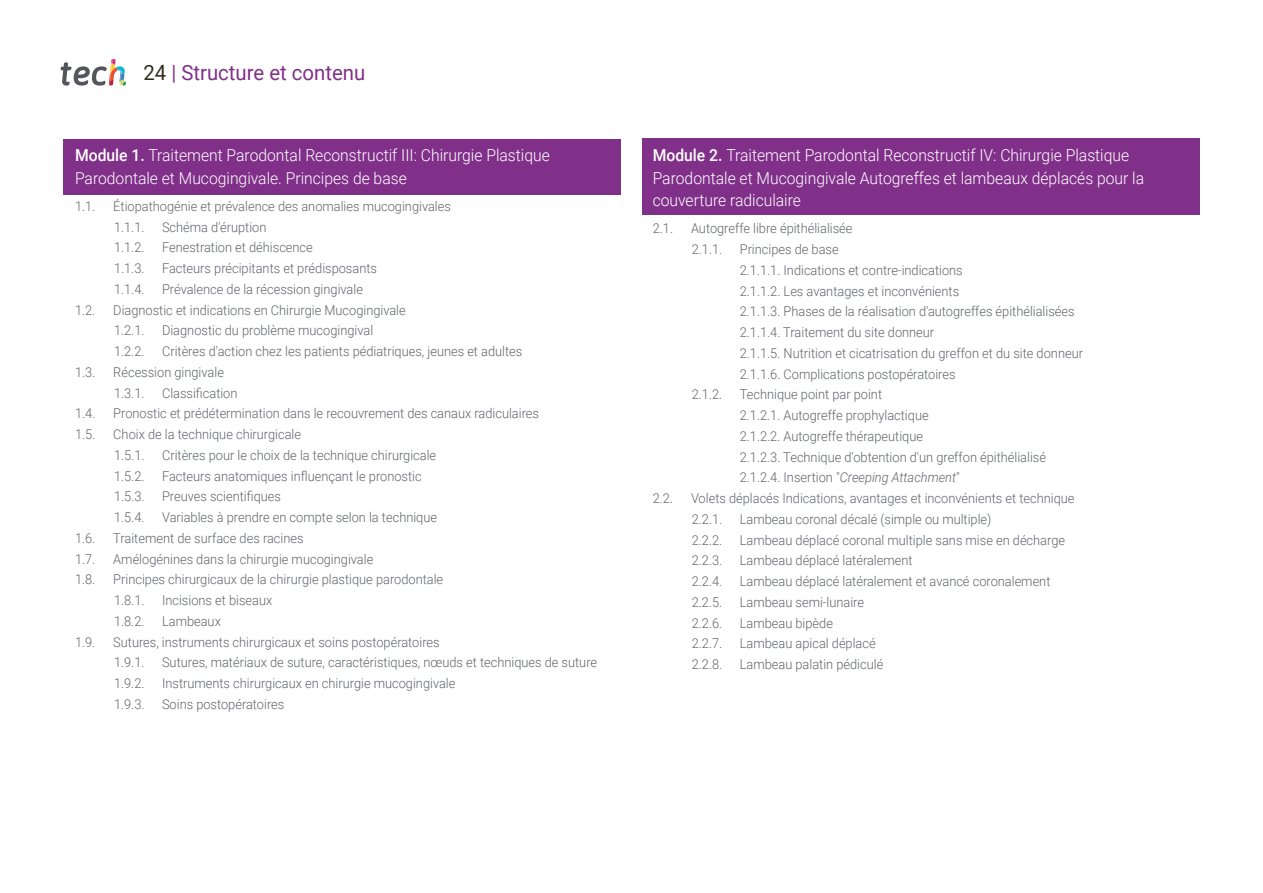
<style>
.page{position:relative;width:1263px;height:893px;background:#fff}
.page>*{position:absolute;margin:0;border:0;box-sizing:border-box;transform-origin:0 0}
.t1{font:21px "Roboto";color:#813089}
.t2{font:300 16.5px/22.5px "Roboto";color:#fff;scale:.95 1}
.t3{font:300 16.35px "Roboto";color:#fff;scale:.96 1}
.t4{font:300 13.5px/20.7px "Roboto";color:#61646a;scale:.95 1}
.t5{font:300 13.35px "Roboto";color:#61646a;scale:.96 1}
.s1{color:#312e20}
.s2{font-weight:500}
.s3{font-style:italic}
</style>
<div class="page">
<div style="left:64px;top:139px;width:557px;height:55px;background:#813089"></div>
<div style="left:642px;top:138px;width:557px;height:77px;background:#813089"></div>
<svg style="left:61px;top:59px;width:65px;height:27px"></svg>
<h1 class="t1" style="left:144px;top:57px;width:223px"><span class="s1">24</span> | Structure et contenu</h1>
<p class="t2" style="left:75px;top:144px;width:501px"><span class="s2">Module 1.</span> Traitement Parodontal Reconstructif III: Chirurgie Plastique</p>
<p class="t3" style="left:75px;top:166px;width:347px">Parodontale et Mucogingivale. Principes de base</p>
<p class="t5" style="left:75px;top:197px;width:23px">1.1.</p>
<p class="t5" style="left:113px;top:197px;width:353px">Étiopathogénie et prévalence des anomalies mucogingivales</p>
<p class="t4" style="left:114px;top:216px;width:34px">1.1.1.</p>
<p class="t4" style="left:162px;top:216px;width:111px">Schéma d'éruption</p>
<p class="t4" style="left:114px;top:237px;width:34px">1.1.2.</p>
<p class="t4" style="left:162px;top:237px;width:160px">Fenestration et déhiscence</p>
<p class="t4" style="left:114px;top:257px;width:34px">1.1.3.</p>
<p class="t4" style="left:162px;top:257px;width:228px">Facteurs précipitants et prédisposants</p>
<p class="t4" style="left:114px;top:278px;width:34px">1.1.4.</p>
<p class="t4" style="left:162px;top:278px;width:213px">Prévalence de la récession gingivale</p>
<p class="t4" style="left:75px;top:299px;width:23px">1.2.</p>
<p class="t4" style="left:113px;top:299px;width:309px">Diagnostic et indications en Chirurgie Mucogingivale<br>1.2.1.</p>
<p class="t4" style="left:162px;top:320px;width:224px">Diagnostic du problème mucogingival</p>
<p class="t4" style="left:114px;top:340px;width:34px">1.2.2.</p>
<p class="t4" style="left:162px;top:340px;width:381px">Critères d'action chez les patients pédiatriques, jeunes et adultes</p>
<p class="t4" style="left:75px;top:361px;width:23px">1.3.</p>
<p class="t4" style="left:113px;top:361px;width:118px">Récession gingivale<br>1.3.1.</p>
<p class="t4" style="left:162px;top:382px;width:81px">Classification</p>
<p class="t4" style="left:75px;top:403px;width:23px">1.4.</p>
<p class="t4" style="left:113px;top:403px;width:450px">Pronostic et prédétermination dans le recouvrement des canaux radiculaires</p>
<p class="t4" style="left:75px;top:423px;width:23px">1.5.</p>
<p class="t4" style="left:113px;top:423px;width:199px">Choix de la technique chirurgicale<br>1.5.1.</p>
<p class="t4" style="left:162px;top:444px;width:290px">Critères pour le choix de la technique chirurgicale</p>
<p class="t4" style="left:114px;top:465px;width:34px">1.5.2.</p>
<p class="t4" style="left:162px;top:465px;width:275px">Facteurs anatomiques influençant le pronostic</p>
<p class="t4" style="left:114px;top:486px;width:34px">1.5.3.</p>
<p class="t4" style="left:162px;top:486px;width:127px">Preuves scientifiques</p>
<p class="t4" style="left:114px;top:506px;width:34px">1.5.4.</p>
<p class="t4" style="left:162px;top:506px;width:291px">Variables à prendre en compte selon la technique</p>
<p class="t4" style="left:75px;top:527px;width:23px">1.6.</p>
<p class="t4" style="left:113px;top:527px;width:202px">Traitement de surface des racines</p>
<p class="t4" style="left:75px;top:548px;width:23px">1.7.</p>
<p class="t4" style="left:113px;top:548px;width:275px">Amélogénines dans la chirurgie mucogingivale</p>
<p class="t4" style="left:75px;top:569px;width:23px">1.8.</p>
<p class="t4" style="left:113px;top:569px;width:349px">Principes chirurgicaux de la chirurgie plastique parodontale<br>1.8.1.</p>
<p class="t4" style="left:162px;top:589px;width:118px">Incisions et biseaux</p>
<p class="t4" style="left:114px;top:610px;width:34px">1.8.2.</p>
<p class="t4" style="left:162px;top:610px;width:63px">Lambeaux</p>
<p class="t4" style="left:75px;top:631px;width:23px">1.9.</p>
<p class="t4" style="left:113px;top:631px;width:345px">Sutures, instruments chirurgicaux et soins postopératoires<br>1.9.1.</p>
<p class="t4" style="left:162px;top:652px;width:459px">Sutures, matériaux de suture, caractéristiques, nœuds et techniques de suture</p>
<p class="t4" style="left:114px;top:672px;width:34px">1.9.2.</p>
<p class="t4" style="left:162px;top:672px;width:310px">Instruments chirurgicaux en chirurgie mucogingivale</p>
<p class="t4" style="left:114px;top:693px;width:34px">1.9.3.</p>
<p class="t4" style="left:162px;top:693px;width:130px">Soins postopératoires</p>
<p class="t2" style="left:653px;top:143px;width:519px"><span class="s2">Module 2.</span> Traitement Parodontal Reconstructif IV: Chirurgie Plastique<br>Parodontale et Mucogingivale Autogreffes et lambeaux déplacés pour la couverture radiculaire</p>
<p class="t4" style="left:653px;top:218px;width:23px">2.1.</p>
<p class="t4" style="left:691px;top:218px;width:172px">Autogreffe libre épithélialisée<br>2.1.1.</p>
<p class="t4" style="left:740px;top:238px;width:363px">Principes de base<br>2.1.1.1. Indications et contre-indications<br>2.1.1.2. Les avantages et inconvénients<br>2.1.1.3. Phases de la réalisation d'autogreffes épithélialisées 2.1.1.4. Traitement du site donneur<br>2.1.1.5. Nutrition et cicatrisation du greffon et du site donneur 2.1.1.6. Complications postopératoires</p>
<p class="t4" style="left:692px;top:384px;width:34px">2.1.2.</p>
<p class="t4" style="left:740px;top:384px;width:324px">Technique point par point<br>2.1.2.1. Autogreffe prophylactique<br>2.1.2.2. Autogreffe thérapeutique<br>2.1.2.3. Technique d'obtention d'un greffon épithélialisé 2.1.2.4. Insertion "<span class="s3">Creeping Attachment</span>"</p>
<p class="t4" style="left:653px;top:487px;width:23px">2.2.</p>
<p class="t4" style="left:691px;top:487px;width:405px">Volets déplacés Indications, avantages et inconvénients et technique<br>2.2.1.</p>
<p class="t4" style="left:740px;top:508px;width:266px">Lambeau coronal décalé (simple ou multiple)</p>
<p class="t4" style="left:692px;top:529px;width:34px">2.2.2.</p>
<p class="t4" style="left:740px;top:529px;width:344px">Lambeau déplacé coronal multiple sans mise en décharge</p>
<p class="t4" style="left:692px;top:550px;width:34px">2.2.3.</p>
<p class="t4" style="left:740px;top:550px;width:183px">Lambeau déplacé latéralement</p>
<p class="t4" style="left:692px;top:570px;width:34px">2.2.4.</p>
<p class="t4" style="left:740px;top:570px;width:328px">Lambeau déplacé latéralement et avancé coronalement</p>
<p class="t4" style="left:692px;top:591px;width:34px">2.2.5.</p>
<p class="t4" style="left:740px;top:591px;width:132px">Lambeau semi-lunaire</p>
<p class="t4" style="left:692px;top:612px;width:34px">2.2.6.</p>
<p class="t4" style="left:740px;top:612px;width:100px">Lambeau bipède</p>
<p class="t4" style="left:692px;top:633px;width:34px">2.2.7.</p>
<p class="t4" style="left:740px;top:633px;width:145px">Lambeau apical déplacé</p>
<p class="t4" style="left:692px;top:653px;width:34px">2.2.8.</p>
<p class="t4" style="left:740px;top:653px;width:153px">Lambeau palatin pédiculé</p>
</div>
